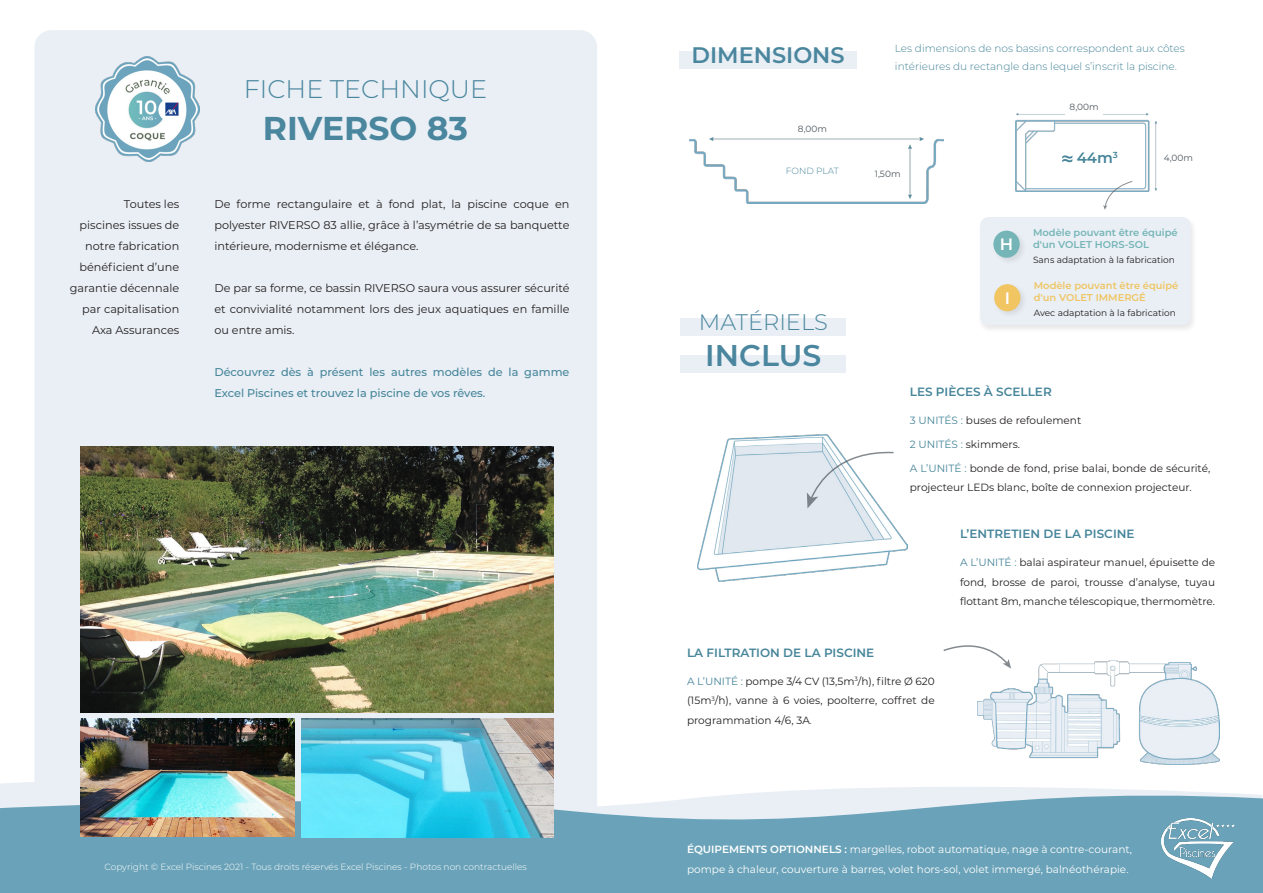
<style>
.page{position:relative;width:1263px;height:893px;background:#fff}
.page>*{position:absolute;margin:0;border:0;box-sizing:border-box;transform-origin:0 0}
.Titre_1{font:700 33px "Montserrat";color:#4a869e}
.Titre_1-2{font:600 30px "Montserrat";color:#4a869e}
.Titre_1-3{font:300 25.5px "Montserrat";color:#4a869e}
.Titre_1-4{font:600 22.5px "Montserrat";color:#4a869e}
.Titre_1-5{font:300 22.5px "Montserrat";color:#4a869e}
.Titre_1-6{font:600 16.5px "Montserrat";color:#fff}
.t1{font:600 15px "Montserrat";color:#46859a}
.t2{font:600 12px "Montserrat";color:#46859a}
.t3{font:11.25px/21px "Montserrat";color:#231f20;text-align:justify}
.t4{font:500 11.25px/21px "Montserrat";color:#46859a}
.t5{font:10.5px/19.5px "Montserrat";color:#231f20;text-align:justify}
.t6{font:10.5px/19.5px "Montserrat";color:#fff}
.t7{font:300 10.5px/18px "Montserrat";color:#46859a}
.t8{font:600 9.9px/12px "Montserrat";color:#75b5b7}
.t9{font:600 9.9px/12px "Montserrat";color:#f0c562}
.t10{font:300 9px "Montserrat";color:#fff}
.t11{font:9px "Montserrat";color:#231f20}
.t12{font:9px "Montserrat";color:#4f575e}
.t13{font:300 9px "Montserrat";letter-spacing:-.005em;color:#46859a}
.s1{color:#46859a}
.s2{font-weight:300}
.s3{font-weight:600}
</style>
<div class="page">
<img style="left:1016px;top:113px;width:141px;height:78px">
<img style="left:690px;top:137px;width:253px;height:66px">
<img style="left:697px;top:434px;width:210px;height:148px">
<div style="left:34px;top:30px;width:563px;height:735px;background:#e9eff5"></div>
<svg style="left:21px;top:765px;width:576px;height:18px;background:#e9eff4"></svg>
<svg style="left:0;top:783px;width:1263px;height:110px;background:#81b1c4"></svg>
<img style="left:1161px;top:818px;width:74px;height:61px">
<img style="left:96px;top:57px;width:103px;height:104px">
<div style="left:679px;top:51px;width:178px;height:18px;background:#e9eff5"></div>
<div style="left:680px;top:318px;width:166px;height:18px;background:#e9eff5"></div>
<div style="left:680px;top:355px;width:166px;height:18px;background:#e9eff5"></div>
<svg style="left:807px;top:450px;width:88px;height:58px"></svg>
<div style="left:1065px;top:101px;width:38px;height:13px;background:#fff"></div>
<div style="left:1065px;top:149px;width:65px;height:27px;background:#fff"></div>
<svg style="left:1062px;top:155px;width:10px;height:7px"></svg>
<img style="left:977px;top:660px;width:243px;height:104px">
<svg style="left:943px;top:645px;width:68px;height:24px"></svg>
<div style="left:872px;top:168px;width:31px;height:13px;background:#fff"></div>
<img style="left:302px;top:718px;width:251px;height:119px">
<div style="left:978px;top:216px;width:219px;height:117px;background:#231f20;opacity:.1"></div>
<div style="left:980px;top:217px;width:211px;height:108px;background:#e9eff5;border-radius:8px"></div>
<div style="left:992px;top:229px;width:35px;height:36px;background:#231f20;opacity:.1"></div>
<div style="left:993px;top:231px;width:27px;height:27px;background:#75b5b7;border-radius:50%"></div>
<svg style="left:1103px;top:180px;width:30px;height:30px"></svg>
<div style="left:992px;top:282px;width:36px;height:37px;background:#231f20;opacity:.1"></div>
<div style="left:994px;top:284px;width:26px;height:27px;background:#f0c562;border-radius:50%"></div>
<img style="left:81px;top:446px;width:472px;height:266px">
<img style="left:81px;top:718px;width:214px;height:119px">
<p class="t3" style="left:70px;top:193px;width:111px;text-align:right">Toutes les<br>piscines issues de notre fabrication bénéficient d’une garantie décennale par capitalisation<br>Axa Assurances</p>
<p class="Titre_1-3" style="left:244px;top:72px;width:245px">FICHE TECHNIQUE</p>
<p class="Titre_1" style="left:263px;top:105px;width:207px">RIVERSO 83</p>
<p class="t3" style="left:214px;top:193px;width:357px">De forme rectangulaire et à fond plat, la piscine coque en polyester RIVERSO 83 allie, grâce à l’asymétrie de sa banquette intérieure, modernisme et élégance.</p>
<p class="t3" style="left:214px;top:277px;width:357px">De par sa forme, ce bassin RIVERSO saura vous assurer sécurité et convivialité notamment lors des jeux aquatiques en famille ou entre amis.</p>
<p class="t4" style="left:214px;top:361px;width:357px">Découvrez dès à présent les autres modèles de la gamme<br>Excel Piscines et trouvez la piscine de vos rêves.</p>
<p class="t10" style="left:105px;top:860px;width:424px">Copyright © Excel Piscines 2021 - Tous droits réservés Excel Piscines - Photos non contractuelles</p>
<p class="Titre_1-4" style="left:691px;top:39px;width:155px">DIMENSIONS</p>
<p class="t7" style="left:895px;top:39px;width:291px">Les dimensions de nos bassins correspondent aux côtes intérieures du rectangle dans lequel s’inscrit la piscine.</p>
<p class="t12" style="left:1069px;top:100px;width:31px">8,00m</p>
<p class="t12" style="left:798px;top:123px;width:31px">8,00m</p>
<p class="t13" style="left:786px;top:165px;width:54px">FOND PLAT</p>
<p class="t12" style="left:875px;top:168px;width:27px">1,50m</p>
<p class="t1" style="left:1077px;top:147px;width:43px">44m<sup>3</sup></p>
<p class="t12" style="left:1164px;top:152px;width:31px">4,00m</p>
<p class="Titre_1-5" style="left:699px;top:306px;width:130px">MATÉRIELS</p>
<p class="Titre_1-2" style="left:705px;top:334px;width:117px">INCLUS</p>
<p class="Titre_1-6" style="left:1000px;top:233px;width:15px">H</p>
<p class="t8" style="left:1033px;top:226px;width:146px">Modèle pouvant être équipé d'un VOLET HORS-SOL</p>
<p class="t11" style="left:1033px;top:253px;width:143px">Sans adaptation à la fabrication</p>
<p class="Titre_1-6" style="left:1005px;top:286px;width:7px">I</p>
<p class="t9" style="left:1034px;top:279px;width:146px">Modèle pouvant être équipé d'un VOLET IMMERGÉ</p>
<p class="t11" style="left:1034px;top:307px;width:144px">Avec adaptation à la fabrication</p>
<p class="t2" style="left:910px;top:383px;width:143px">LES PIÈCES À SCELLER</p>
<p class="t5" style="left:910px;top:410px;width:173px"><span class="s1">3 UNITÉS :</span> buses de refoulement</p>
<p class="t5" style="left:910px;top:434px;width:112px"><span class="s1">2 UNITÉS :</span> skimmers.</p>
<p class="t5" style="left:910px;top:458px;width:302px"><span class="s1">A L’UNITÉ :</span> bonde de fond, prise balai, bonde de sécurité, projecteur LEDs blanc, boîte de connexion projecteur.</p>
<p class="t2" style="left:960px;top:525px;width:176px">L’ENTRETIEN DE LA PISCINE</p>
<p class="t5" style="left:960px;top:552px;width:257px"><span class="s1">A L’UNITÉ :</span> balai aspirateur manuel, épuisette de fond, brosse de paroi, trousse d’analyse, tuyau flottant 8m, manche télescopique, thermomètre.</p>
<p class="t2" style="left:687px;top:644px;width:189px">LA FILTRATION DE LA PISCINE</p>
<p class="t5" style="left:687px;top:671px;width:249px"><span class="s1">A L’UNITÉ :</span> pompe 3/4 CV (13,5m<sup>3</sup>/h), filtre Ø 620 (15m<sup>3</sup>/h), vanne à 6 voies, poolterre, coffret de programmation 4/6, 3A<span class="s2">.</span></p>
<p class="t6" style="left:687px;top:839px;width:447px"><span class="s3">ÉQUIPEMENTS OPTIONNELS :</span> margelles, robot automatique, nage à contre-courant, pompe à chaleur, couverture à barres, volet hors-sol, volet immergé, balnéothérapie.</p>
</div>
